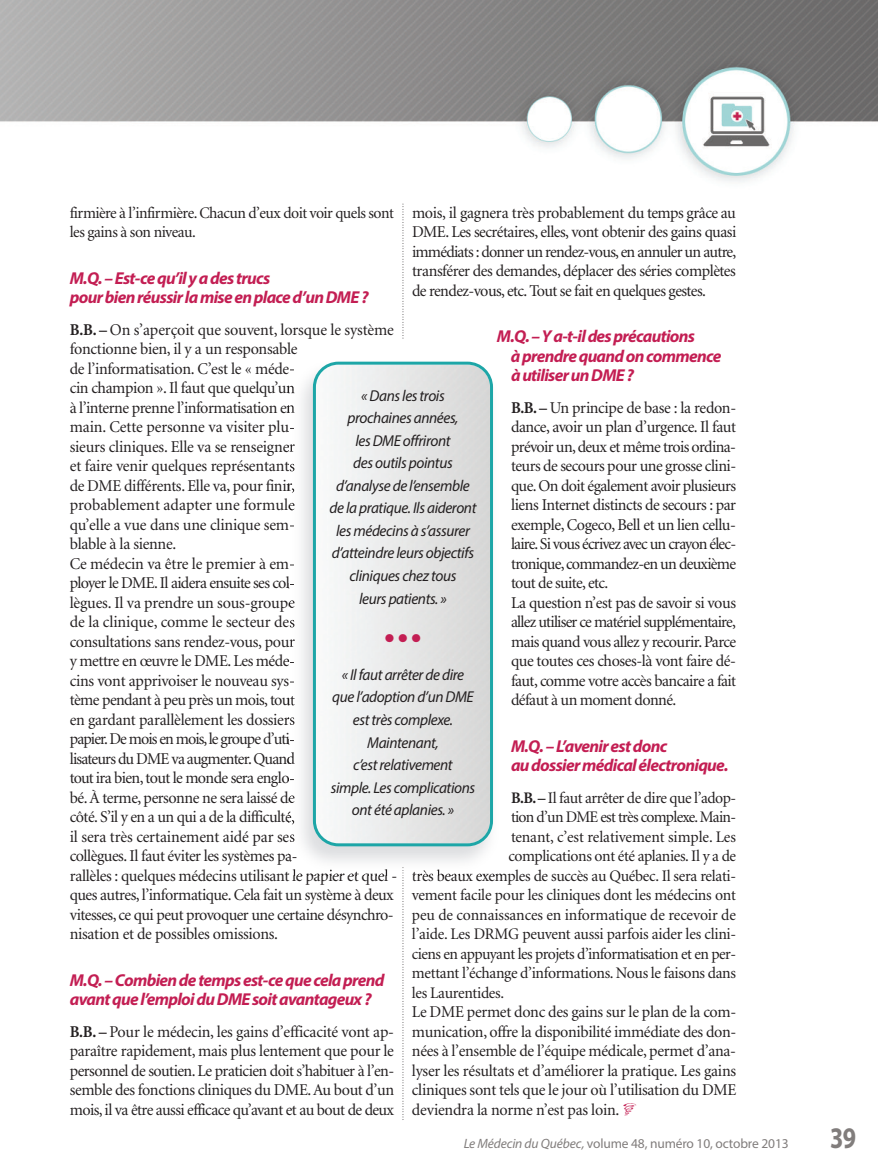
<style>
.page{position:relative;width:878px;height:1175px;background:#fff}
.page>*{position:absolute;margin:0;border:0;box-sizing:border-box;transform-origin:0 0}
.t1{font:700 30px "Myriad Pro";color:#817d7c;scale:.8 1}
.t2{font:italic 700 17.25px/19.5px "Myriad Pro";letter-spacing:-.04em;color:#c31e53}
.t3{font:16.5px/19.5px "Minion";letter-spacing:-.03em;color:#231f20;text-align:justify}
.t4{font:16.2px/19.5px "Minion";letter-spacing:-.02em;color:#231f20}
.t5{font:16.2px "Minion";letter-spacing:-.045em;color:#231f20}
.t6{font:italic 15.75px/22.5px "Myriad Pro";letter-spacing:-.025em;color:#231f20;text-align:center}
.t7{font:13.5px "Myriad Pro";letter-spacing:-.01em;color:#817d7c}
.t8{font:11.25px "Zapf Dingbats";color:#c31e53}
.s1{font-weight:700}
.s2{font-style:italic}
</style>
<div class="page">
<img style="left:0;top:0;width:878px;height:247px">
<svg style="left:402px;top:204px;width:1px;height:135px"></svg>
<img style="left:289px;top:361px;width:214px;height:514px">
<img style="left:412px;top:869px;width:61px;height:6px">
<svg style="left:402px;top:867px;width:1px;height:253px"></svg>
<svg style="left:313px;top:362px;width:180px;height:484px"></svg>
<p class="t3" style="left:412px;top:204px;width:326px">mois, il gagnera très probablement du temps grâce au DME. Les secrétaires, elles, vont obtenir des gains quasi immédiats : donner un rendez-vous, en annuler un autre, transférer des demandes, déplacer des séries complètes de rendez-vous, etc. Tout se fait en quel ques gestes.</p>
<p class="t2" style="left:510px;top:328px;width:212px;text-indent:-14px">M.Q. – Y a-t-il des précautions<br>à prendre quand on commence à utiliser un DME ?</p>
<p class="t3" style="left:511px;top:399px;width:227px;text-align:left"><span class="s1">B.B. –</span> Un principe de base : la redon&shy;dance, avoir un plan d’urgence. Il faut prévoir un, deux et même trois ordina&shy;teurs de secours pour une grosse clini - que. On doit également avoir plusieurs liens Internet distincts de secours : par exemple, Co ge co, Bell et un lien cellu&shy;laire. Si vous écrivez avec un crayon élec&shy;tronique, commandez-en un deuxième tout de suite, etc.<br>La question n’est pas de savoir si vous allez utiliser ce matériel supplémentaire, mais quand vous allez y recourir. Parce que toutes ces choses-là vont faire dé&shy;faut, comme votre accès bancaire a fait défaut à un moment donné.</p>
<p class="t2" style="left:511px;top:737px;width:219px">M.Q. – L’avenir est donc<br>au dossier médical électronique.</p>
<p class="t4" style="left:511px;top:789px;width:227px"><span class="s1">B.B. –</span> Il faut arrêter de dire que l’adop-</p>
<p class="t5" style="left:511px;top:810px;width:226px">tion d’un DME est très complexe. Main -</p>
<p class="t4" style="left:511px;top:828px;width:226px">tenant, c’est relativement simple. Les</p>
<p class="t4" style="left:508px;top:847px;width:229px">complications ont été aplanies. Il y a de</p>
<p class="t4" style="left:412px;top:867px;width:326px">très beaux exemples de succès au Qué bec. Il sera relati-</p>
<p class="t4" style="left:412px;top:886px;width:325px">vement facile pour les cliniques dont les médecins ont</p>
<p class="t4" style="left:412px;top:906px;width:325px">peu de connaissances en informatique de recevoir de</p>
<p class="t4" style="left:412px;top:925px;width:326px">l’aide. Les DRMG peuvent aussi parfois aider les clini-</p>
<p class="t4" style="left:412px;top:945px;width:325px">ciens en appuyant les projets d’informatisation et en per-</p>
<p class="t4" style="left:412px;top:964px;width:325px">mettant l’échange d’informations. Nous le faisons dans</p>
<p class="t4" style="left:412px;top:984px;width:94px">les Laurentides.</p>
<p class="t3" style="left:412px;top:1003px;width:326px">Le DME permet donc des gains sur le plan de la com&shy;munication, offre la disponibilité immédiate des don&shy;nées à l’ensemble de l’équipe médicale, permet d’ana&shy;lyser les résultats et d’améliorer la pratique. Les gains cliniques sont tels que le jour où l’utilisation du DME deviendra la norme n’est pas loin.</p>
<p class="t7" style="left:463px;top:1138px;width:326px"><span class="s2">Le Médecin du Québec,</span> volume 48, numéro 10, octobre 2013</p>
<h1 class="t1" style="left:830px;top:1126px;width:34px">39</h1>
<p class="t4" style="left:70px;top:204px;width:326px">firmière à l’infirmière. Chacun d’eux doit voir quels sont les gains à son niveau.</p>
<p class="t2" style="left:70px;top:269px;width:300px">M.Q. – Est-ce qu’il y a des trucs<br>pour bien réussir la mise en place d’un DME ?</p>
<p class="t3" style="left:70px;top:321px;width:329px;text-align:left"><span class="s1">B.B. –</span> On s’aperçoit que souvent, lorsque le système fonctionne bien, il y a un responsable<br>de l’informatisation. C’est le « méde-<br>cin champion ». Il faut que quelqu’un<br>à l’interne prenne l’informatisation en<br>main. Cette personne va visiter plu-<br>sieurs cliniques. Elle va se renseigner<br>et faire venir quel ques représentants<br>de DME différents. Elle va, pour finir,<br>probablement adapter une formule<br>qu’elle a vue dans une cli ni que sem-<br>blable à la sienne.<br>Ce médecin va être le premier à em-<br>ployer le DME. Il aidera ensuite ses col-<br>lègues. Il va prendre un sous-groupe<br>de la clinique, comme le secteur des<br>consultations sans rendez-vous, pour<br>y mettre en œuvre le DME. Les méde-<br>cins vont apprivoiser le nouveau sys-<br>tème pendant à peu près un mois, tout<br>en gardant parallèlement les dossiers<br>papier. De mois en mois, le groupe d’uti-<br>lisateurs du DME va augmenter. Quand<br>tout ira bien, tout le monde sera englo -<br>bé. À terme, personne ne sera laissé de<br>côté. S’il y en a un qui a de la difficulté,<br>il sera très certainement aidé par ses<br>collègues. Il faut éviter les systèmes pa-<br>rallèles : quelques médecins utilisant le papier et quel - ques autres, l’informatique. Cela fait un système à deux vitesses, ce qui peut provoquer une certaine désynchro&shy;nisation et de possi bles omissions.</p>
<p class="t2" style="left:70px;top:971px;width:316px">M.Q. – Combien de temps est-ce que cela prend avant que l’emploi du DME soit avantageux ?</p>
<p class="t3" style="left:70px;top:1023px;width:326px"><span class="s1">B.B. –</span> Pour le médecin, les gains d’efficacité vont ap&shy;paraître rapidement, mais plus lentement que pour le personnel de soutien. Le praticien doit s’habituer à l’en&shy;semble des fonctions cliniques du DME. Au bout d’un mois, il va être aussi efficace qu’avant et au bout de deux</p>
<p class="t6" style="left:329px;top:385px;width:149px">« Dans les trois prochaines années,<br>les DME offriront<br>des outils pointus d’analyse de l’ensemble de la pratique. Ils aideront les médecins à s’assurer d’atteindre leurs objectifs cliniques chez tous<br>leurs patients. »</p>
<p class="t8" style="left:385px;top:631px;width:37px">●●●</p>
<p class="t6" style="left:331px;top:664px;width:146px">« Il faut arrêter de dire que l’adoption d’un DME est très complexe.<br>Maintenant,<br>c’est relativement<br>simple. Les complications ont été aplanies. »</p>
</div>
